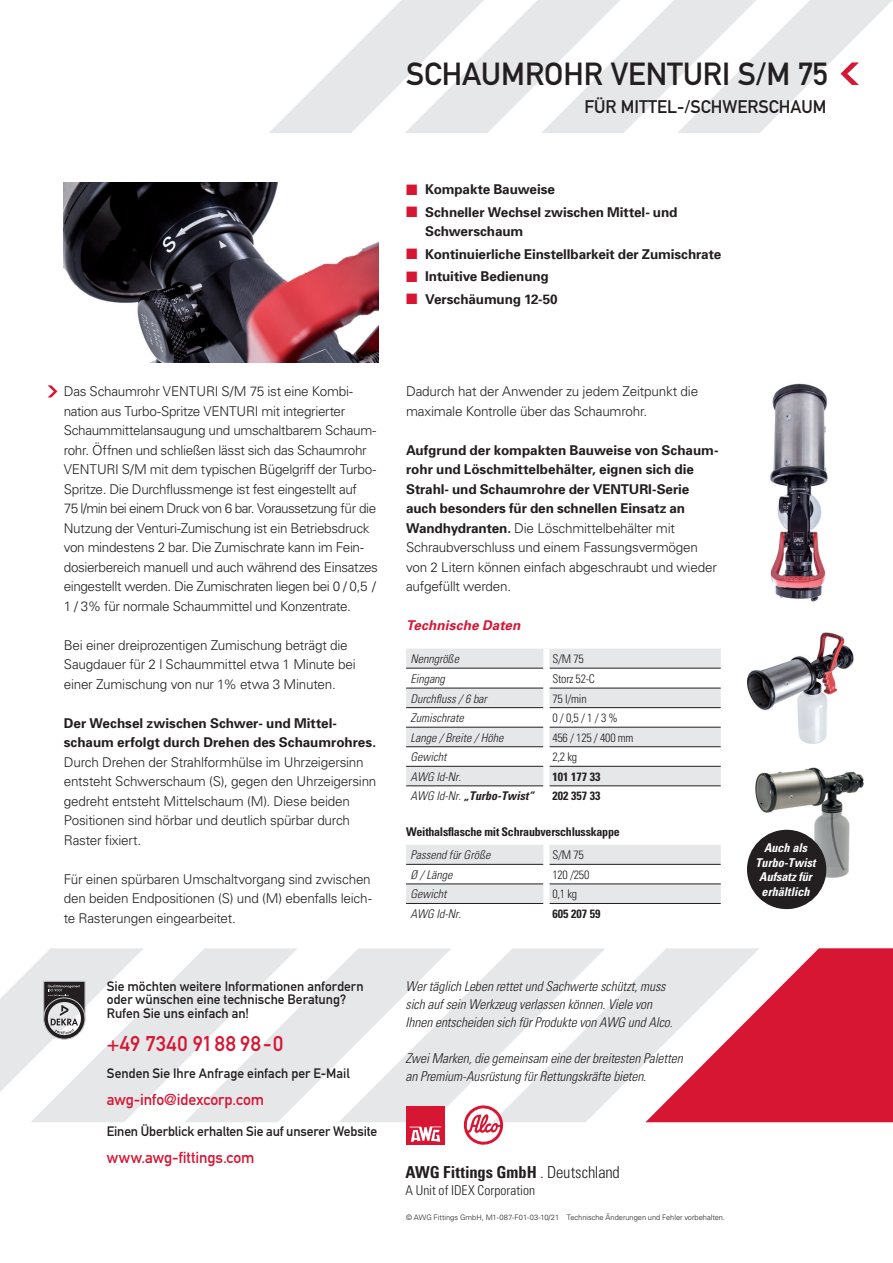
<style>
.page{position:relative;width:893px;height:1263px;background:#fff}
.page>*{position:absolute;margin:0;border:0;box-sizing:border-box;transform-origin:0 0}
.t1{font:31.5px "DIN Schrift 1451 Mittel Alt";color:#231f20}
.t2{font:21px "DIN Schrift 1451 Mittelschrift";letter-spacing:.025em;color:#d71634}
.t3{font:18px "DIN Schrift 1451 Mittel Alt";color:#231f20}
.t4{font:700 condensed 16.5px "Univers 67";color:#231f20}
.t5{font:15.75px "DIN Schrift 1451 Mittelschrift";letter-spacing:-.005em;color:#d71634}
.t6{font:300 13.5px/19.5px "Univers 45";letter-spacing:-.02em;color:#231f20}
.t7{font:700 13.5px/19.5px "Univers 65";letter-spacing:-.005em;color:#231f20}
.t8{font:italic 300 13.5px/18px "Univers 47 Cond";letter-spacing:-.005em;color:#231f20}
.t9{font:13.5px/13.5px "DIN Schrift 1451 Mittelschrift";letter-spacing:-.005em;color:#231f20}
.t10{font:300 condensed 13.5px "Univers 47";color:#231f20}
.t11{font:italic 700 13.5px "Univers 65";letter-spacing:.01em;color:#d71634}
.t12{font:italic 700 12.15px/14.5px "Univers 67 Cond";color:#fff;text-align:center}
.t13{font:italic 300 12px "Univers 47 Cond";color:#231f20}
.t14{font:300 condensed 12px "Univers 47";letter-spacing:-.02em;color:#231f20}
.t15{font:700 condensed 12px "Univers 67";letter-spacing:-.02em;color:#231f20}
.t16{font:italic 700 12px "Univers 67 Cond";color:#231f20}
.t17{font:300 7.5px "Univers 45";letter-spacing:-.005em;color:#231f20}
.s1{color:#d71634}
.s2{font-family:"Univers 65";font-weight:700}
.s3{font-family:"Univers 47 Cond";font-weight:300}
.s4{font-family:"Univers 47";font-weight:300}
</style>
<div class="page">
<svg style="left:606px;top:970px;width:39px;height:132px;fill:#e6e7e9"></svg>
<svg style="left:452px;top:948px;width:154px;height:174px;fill:#e6e7e9"></svg>
<svg style="left:298px;top:948px;width:154px;height:174px;fill:#e6e7e9"></svg>
<svg style="left:144px;top:948px;width:154px;height:174px;fill:#e6e7e9"></svg>
<svg style="left:645px;top:948px;width:248px;height:174px"></svg>
<svg style="left:0;top:948px;width:144px;height:174px"></svg>
<div style="left:406px;top:1106px;width:38px;height:38px;background:#d71634"></div>
<svg style="left:410px;top:1126px;width:31px;height:16px"></svg>
<svg style="left:463px;top:1104px;width:42px;height:41px"></svg>
<img style="left:64px;top:183px;width:314px;height:179px">
<img style="left:747px;top:632px;width:107px;height:112px">
<img style="left:770px;top:383px;width:58px;height:219px">
<img style="left:747px;top:767px;width:117px;height:118px">
<svg style="left:269px;top:0;width:623px;height:133px"></svg>
<div style="left:748px;top:830px;width:78px;height:78px;background:#231f20;border-radius:50%"></div>
<div style="left:747px;top:830px;width:79px;height:79px;border:1px solid #231f20;border-radius:50%"></div>
<svg style="left:406px;top:649px;width:315px;height:136px"></svg>
<hr style="left:406px;top:668px;width:137px;height:1px;background:#231f20">
<hr style="left:549px;top:668px;width:172px;height:1px;background:#231f20">
<hr style="left:406px;top:688px;width:137px;height:1px;background:#231f20">
<hr style="left:549px;top:688px;width:172px;height:1px;background:#231f20">
<hr style="left:406px;top:707px;width:137px;height:1px;background:#231f20">
<hr style="left:549px;top:707px;width:172px;height:1px;background:#231f20">
<hr style="left:406px;top:727px;width:137px;height:1px;background:#231f20">
<hr style="left:549px;top:727px;width:172px;height:1px;background:#231f20">
<hr style="left:406px;top:746px;width:137px;height:1px;background:#231f20">
<hr style="left:549px;top:746px;width:172px;height:1px;background:#231f20">
<hr style="left:406px;top:766px;width:137px;height:1px;background:#231f20">
<hr style="left:549px;top:766px;width:172px;height:1px;background:#231f20">
<hr style="left:406px;top:785px;width:137px;height:1px;background:#231f20">
<hr style="left:549px;top:785px;width:172px;height:1px;background:#231f20">
<div style="left:543px;top:649px;width:6px;height:19px;background:#fff"></div>
<div style="left:543px;top:668px;width:6px;height:20px;background:#fff"></div>
<div style="left:543px;top:688px;width:6px;height:20px;background:#fff"></div>
<div style="left:543px;top:708px;width:6px;height:19px;background:#fff"></div>
<div style="left:543px;top:727px;width:6px;height:20px;background:#fff"></div>
<div style="left:543px;top:747px;width:6px;height:19px;background:#fff"></div>
<div style="left:543px;top:766px;width:6px;height:20px;background:#fff"></div>
<svg style="left:406px;top:845px;width:315px;height:58px"></svg>
<hr style="left:406px;top:864px;width:137px;height:1px;background:#231f20">
<hr style="left:549px;top:864px;width:172px;height:1px;background:#231f20">
<hr style="left:406px;top:884px;width:137px;height:1px;background:#231f20">
<hr style="left:549px;top:884px;width:172px;height:1px;background:#231f20">
<hr style="left:406px;top:903px;width:137px;height:1px;background:#231f20">
<hr style="left:549px;top:903px;width:172px;height:1px;background:#231f20">
<div style="left:543px;top:845px;width:6px;height:19px;background:#fff"></div>
<div style="left:543px;top:864px;width:6px;height:20px;background:#fff"></div>
<div style="left:543px;top:884px;width:6px;height:19px;background:#fff"></div>
<svg style="left:48px;top:385px;width:9px;height:12px"></svg>
<h1 class="t1" style="left:406px;top:55px;width:423px">SCHAUMROHR VENTURI S/M 75</h1>
<h3 class="t3" style="left:585px;top:96px;width:243px">FÜR MITTEL-/SCHWERSCHAUM</h3>
<p class="t7" style="left:406px;top:179px;width:150px"><span class="s1">■</span> Kompakte Bauweise</p>
<p class="t7" style="left:425px;top:202px;width:254px;text-indent:-19px"><span class="s1">■</span> Schneller Wechsel zwischen Mittel- und<br>Schwerschaum</p>
<p class="t7" style="left:406px;top:244px;width:317px"><span class="s1">■</span> Kontinuierliche Einstellbarkeit der Zumischrate</p>
<p class="t7" style="left:406px;top:266px;width:144px"><span class="s1">■</span> Intuitive Bedienung</p>
<p class="t7" style="left:406px;top:289px;width:153px"><span class="s1">■</span> Verschäumung 12-50</p>
<p class="t6" style="left:64px;top:381px;width:316px">Das Schaumrohr VENTURI S/M 75 ist eine Kombi&shy;nation aus Turbo-Spritze VENTURI mit integrierter Schaummittelansaugung und umschaltbarem Schaum&shy;rohr. Öffnen und schließen lässt sich das Schaumrohr VENTURI S/M mit dem typischen Bügelgriff der Turbo-Spritze. Die Durchflussmenge ist fest eingestellt auf<br>75 l/min bei einem Druck von 6 bar. Voraussetzung für die Nutzung der Venturi-Zumischung ist ein Betriebsdruck von mindestens 2 bar. Die Zumischrate kann im Fein&shy;dosierbereich manuell und auch während des Einsatzes eingestellt werden. Die Zumischraten liegen bei 0 / 0,5 / 1 / 3% für normale Schaummittel und Konzentrate.</p>
<p class="t6" style="left:64px;top:635px;width:293px">Bei einer dreiprozentigen Zumischung beträgt die<br>Saugdauer für 2 l Schaummittel etwa 1 Minute bei einer Zumischung von nur 1% etwa 3 Minuten.</p>
<p class="t7" style="left:64px;top:713px;width:314px">Der Wechsel zwischen Schwer- und Mittel&shy;schaum erfolgt durch Drehen des Schaumrohres.</p>
<p class="t6" style="left:64px;top:752px;width:314px">Durch Drehen der Strahlformhülse im Uhrzeigersinn entsteht Schwerschaum (S), gegen den Uhrzeigersinn gedreht entsteht Mittelschaum (M). Diese beiden Positionen sind hörbar und deutlich spürbar durch Raster fixiert.</p>
<p class="t6" style="left:64px;top:869px;width:309px;text-align:justify">Für einen spürbaren Umschaltvorgang sind zwischen den beiden Endpositionen (S) und (M) ebenfalls leich&shy;te Rasterungen eingearbeitet.</p>
<p class="t9" style="left:107px;top:979px;width:258px">Sie möchten weitere Informationen anfordern oder wünschen eine technische Beratung?<br>Rufen Sie uns einfach an!</p>
<h2 class="t2" style="left:107px;top:1031px;width:178px">+49 7340 91 88 98-0</h2>
<p class="t9" style="left:107px;top:1066px;width:244px">Senden Sie Ihre Anfrage einfach per E-Mail</p>
<p class="t5" style="left:107px;top:1090px;width:159px">awg-info@idexcorp.com</p>
<p class="t9" style="left:107px;top:1125px;width:272px">Einen Überblick erhalten Sie auf unserer Website</p>
<p class="t5" style="left:107px;top:1148px;width:149px">www.awg-fittings.com</p>
<p class="t6" style="left:406px;top:381px;width:294px">Dadurch hat der Anwender zu jedem Zeitpunkt die maximale Kontrolle über das Schaumrohr.</p>
<p class="t7" style="left:406px;top:440px;width:314px">Aufgrund der kompakten Bauweise von Schaum&shy;rohr und Löschmittelbehälter, eignen sich die Strahl- und Schaumrohre der VENTURI-Serie auch besonders für den schnellen Einsatz an</p>
<p class="t6" style="left:406px;top:518px;width:312px"><span class="s2">Wandhydranten.</span> Die Löschmittelbehälter mit Schraubverschluss und einem Fassungsvermögen von 2 Litern können einfach abgeschraubt und wieder aufgefüllt werden.</p>
<p class="t11" style="left:406px;top:617px;width:116px">Technische Daten</p>
<p class="t13" style="left:410px;top:652px;width:50px">Nenngröße</p>
<p class="t14" style="left:552px;top:652px;width:33px">S/M 75</p>
<p class="t13" style="left:410px;top:671px;width:36px">Eingang</p>
<p class="t14" style="left:552px;top:671px;width:44px">Storz 52-C</p>
<p class="t13" style="left:410px;top:691px;width:78px">Durchfluss / 6 bar</p>
<p class="t14" style="left:552px;top:691px;width:36px">75 l/min</p>
<p class="t13" style="left:410px;top:711px;width:55px">Zumischrate</p>
<p class="t14" style="left:552px;top:711px;width:67px">0 / 0,5 / 1 / 3 %</p>
<p class="t13" style="left:410px;top:730px;width:95px">Lange / Breite / Höhe</p>
<p class="t14" style="left:552px;top:730px;width:83px">456 / 125 / 400 mm</p>
<p class="t13" style="left:410px;top:750px;width:38px">Gewicht</p>
<p class="t14" style="left:552px;top:750px;width:26px">2,2 kg</p>
<p class="t13" style="left:410px;top:769px;width:52px">AWG Id-Nr.</p>
<p class="t15" style="left:552px;top:769px;width:49px">101 177 33</p>
<p class="t16" style="left:410px;top:789px;width:125px"><span class="s3">AWG Id-Nr.</span> „Turbo-Twist“</p>
<p class="t15" style="left:552px;top:788px;width:49px">202 357 33</p>
<p class="t15" style="left:406px;top:824px;width:215px">Weithalsflasche mit Schraubverschlusskappe</p>
<p class="t13" style="left:410px;top:848px;width:81px">Passend für Größe</p>
<p class="t14" style="left:552px;top:848px;width:33px">S/M 75</p>
<p class="t13" style="left:410px;top:867px;width:43px">Ø / Länge</p>
<p class="t14" style="left:552px;top:867px;width:38px">120 /250</p>
<p class="t13" style="left:410px;top:887px;width:38px">Gewicht</p>
<p class="t14" style="left:552px;top:887px;width:26px">0,1 kg</p>
<p class="t13" style="left:410px;top:906px;width:52px">AWG Id-Nr.</p>
<p class="t15" style="left:552px;top:906px;width:49px">605 207 59</p>
<p class="t8" style="left:406px;top:977px;width:269px">Wer täglich Leben rettet und Sachwerte schützt, muss sich auf sein Werkzeug verlassen können. Viele von<br>Ihnen entscheiden sich für Produkte von AWG und Alco.</p>
<p class="t8" style="left:406px;top:1049px;width:279px">Zwei Marken, die gemeinsam eine der breitesten Paletten an Premium-Ausrüstung für Rettungskräfte bieten.</p>
<p class="t4" style="left:406px;top:1162px;width:216px">AWG Fittings GmbH <span class="s4">. Deutschland</span></p>
<p class="t10" style="left:406px;top:1182px;width:131px">A Unit of IDEX Corporation</p>
<p class="t17" style="left:406px;top:1213px;width:320px">© AWG Fittings GmbH, M1-087-F01-03-10/21 Technische Änderungen und Fehler vorbehalten.</p>
<p class="t12" style="left:756px;top:840px;width:62px">Auch als<br>Turbo-Twist<br>Aufsatz für erhältlich</p>
</div>
